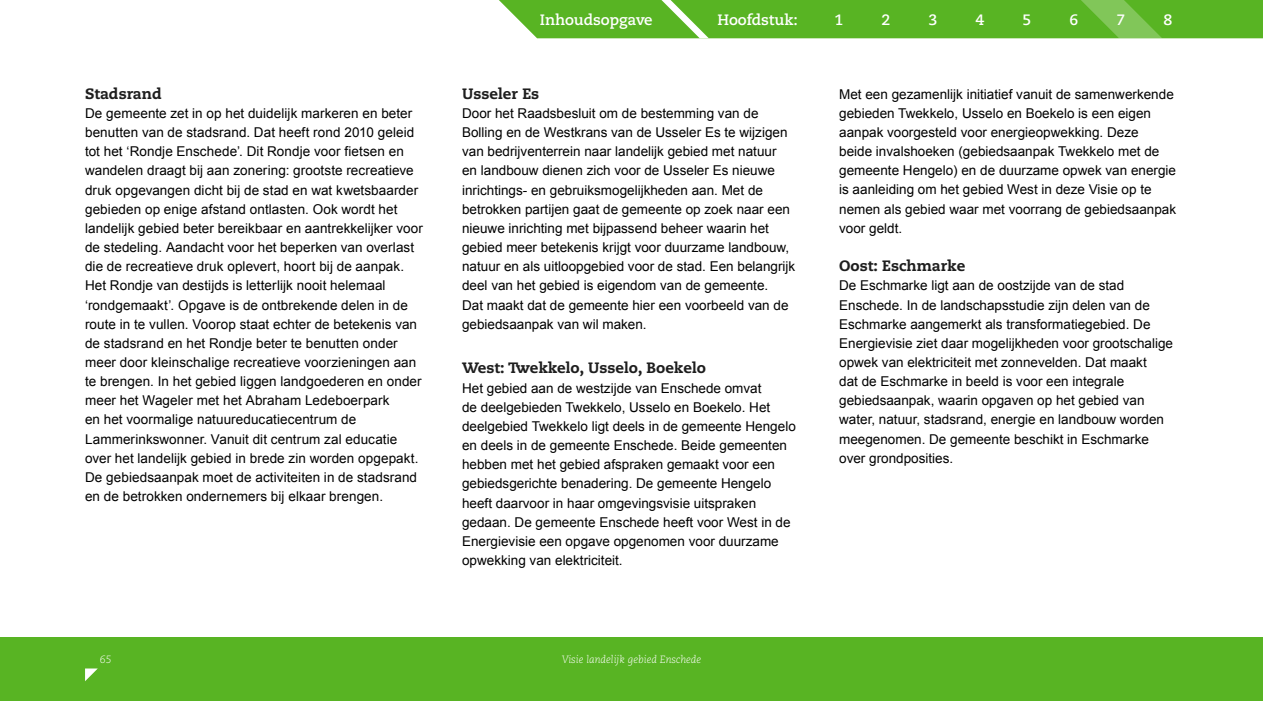
<style>
.page{position:relative;width:1263px;height:701px;background:#fff}
.page>*{position:absolute;margin:0;border:0;box-sizing:border-box;transform-origin:0 0}
.t1{font:800 15px "Caecilia";color:#1e1e1e}
.t2{font:700 15px "Caecilia";letter-spacing:-.005em;color:#fff}
.t3{font:13.5px/19.2px "Arial";color:#000}
.t4{font:italic 300 10.5px "Caecilia";color:#fff}
</style>
<div class="page">
<div style="left:0;top:636px;width:1263px;height:64px;background:#58b423"></div>
<svg style="left:85px;top:668px;width:13px;height:12px"></svg>
<svg style="left:499px;top:0;width:764px;height:38px;background:#60b72e"></svg>
<p class="t1" style="left:85px;top:84px;width:78px">Stadsrand</p>
<p class="t3" style="left:85px;top:104px;width:339px">De gemeente zet in op het duidelijk markeren en beter benutten van de stadsrand. Dat heeft rond 2010 geleid tot het ‘Rondje Enschede’. Dit Rondje voor fietsen en wandelen draagt bij aan zonering: grootste recreatieve druk opgevangen dicht bij de stad en wat kwetsbaarder gebieden op enige afstand ontlasten. Ook wordt het landelijk gebied beter bereikbaar en aantrekkelijker voor de stedeling. Aandacht voor het beperken van overlast die de recreatieve druk oplevert, hoort bij de aanpak.<br>Het Rondje van destijds is letterlijk nooit helemaal ‘rondgemaakt’. Opgave is de ontbrekende delen in de route in te vullen. Voorop staat echter de betekenis van de stadsrand en het Rondje beter te benutten onder meer door kleinschalige recreatieve voorzieningen aan te brengen. In het gebied liggen landgoederen en onder meer het Wageler met het Abraham Ledeboerpark<br>en het voormalige natuureducatiecentrum de Lammerinkswonner. Vanuit dit centrum zal educatie over het landelijk gebied in brede zin worden opgepakt.<br>De gebiedsaanpak moet de activiteiten in de stadsrand en de betrokken ondernemers bij elkaar brengen.</p>
<p class="t2" style="left:540px;top:11px;width:114px">Inhoudsopgave</p>
<p class="t2" style="left:717px;top:11px;width:82px">Hoofdstuk:</p>
<p class="t2" style="left:834px;top:11px;width:10px">1</p>
<p class="t2" style="left:881px;top:11px;width:10px">2</p>
<p class="t2" style="left:928px;top:11px;width:10px">3</p>
<p class="t2" style="left:975px;top:11px;width:10px">4</p>
<p class="t2" style="left:1022px;top:11px;width:10px">5</p>
<p class="t2" style="left:1069px;top:11px;width:10px">6</p>
<p class="t2" style="left:1116px;top:11px;width:10px">7</p>
<p class="t2" style="left:1163px;top:11px;width:10px">8</p>
<p class="t1" style="left:462px;top:84px;width:79px">Usseler Es</p>
<p class="t3" style="left:462px;top:104px;width:335px">Door het Raadsbesluit om de bestemming van de Bolling en de Westkrans van de Usseler Es te wijzigen van bedrijventerrein naar landelijk gebied met natuur<br>en landbouw dienen zich voor de Usseler Es nieuwe inrichtings- en gebruiksmogelijkheden aan. Met de betrokken partijen gaat de gemeente op zoek naar een nieuwe inrichting met bijpassend beheer waarin het gebied meer betekenis krijgt voor duurzame landbouw, natuur en als uitloopgebied voor de stad. Een belangrijk deel van het gebied is eigendom van de gemeente.<br>Dat maakt dat de gemeente hier een voorbeeld van de gebiedsaanpak van wil maken.</p>
<p class="t1" style="left:462px;top:358px;width:245px">West: Twekkelo, Usselo, Boekelo</p>
<p class="t3" style="left:462px;top:378px;width:335px">Het gebied aan de westzijde van Enschede omvat<br>de deelgebieden Twekkelo, Usselo en Boekelo. Het deelgebied Twekkelo ligt deels in de gemeente Hengelo en deels in de gemeente Enschede. Beide gemeenten hebben met het gebied afspraken gemaakt voor een gebiedsgerichte benadering. De gemeente Hengelo heeft daarvoor in haar omgevingsvisie uitspraken gedaan. De gemeente Enschede heeft voor West in de Energievisie een opgave opgenomen voor duurzame opwekking van elektriciteit.</p>
<p class="t3" style="left:839px;top:84px;width:338px">Met een gezamenlijk initiatief vanuit de samenwerkende gebieden Twekkelo, Usselo en Boekelo is een eigen aanpak voorgesteld voor energieopwekking. Deze<br>beide invalshoeken (gebiedsaanpak Twekkelo met de gemeente Hengelo) en de duurzame opwek van energie is aanleiding om het gebied West in deze Visie op te nemen als gebied waar met voorrang de gebiedsaanpak voor geldt.</p>
<p class="t1" style="left:839px;top:256px;width:128px">Oost: Eschmarke</p>
<p class="t3" style="left:839px;top:276px;width:335px">De Eschmarke ligt aan de oostzijde van de stad Enschede. In de landschapsstudie zijn delen van de Eschmarke aangemerkt als transformatiegebied. De Energievisie ziet daar mogelijkheden voor grootschalige opwek van elektriciteit met zonnevelden. Dat maakt<br>dat de Eschmarke in beeld is voor een integrale gebiedsaanpak, waarin opgaven op het gebied van water, natuur, stadsrand, energie en landbouw worden meegenomen. De gemeente beschikt in Eschmarke over grondposities.</p>
<p class="t4" style="left:100px;top:653px;width:13px">65</p>
<p class="t4" style="left:562px;top:653px;width:141px">Visie landelijk gebied Enschede</p>
</div>
